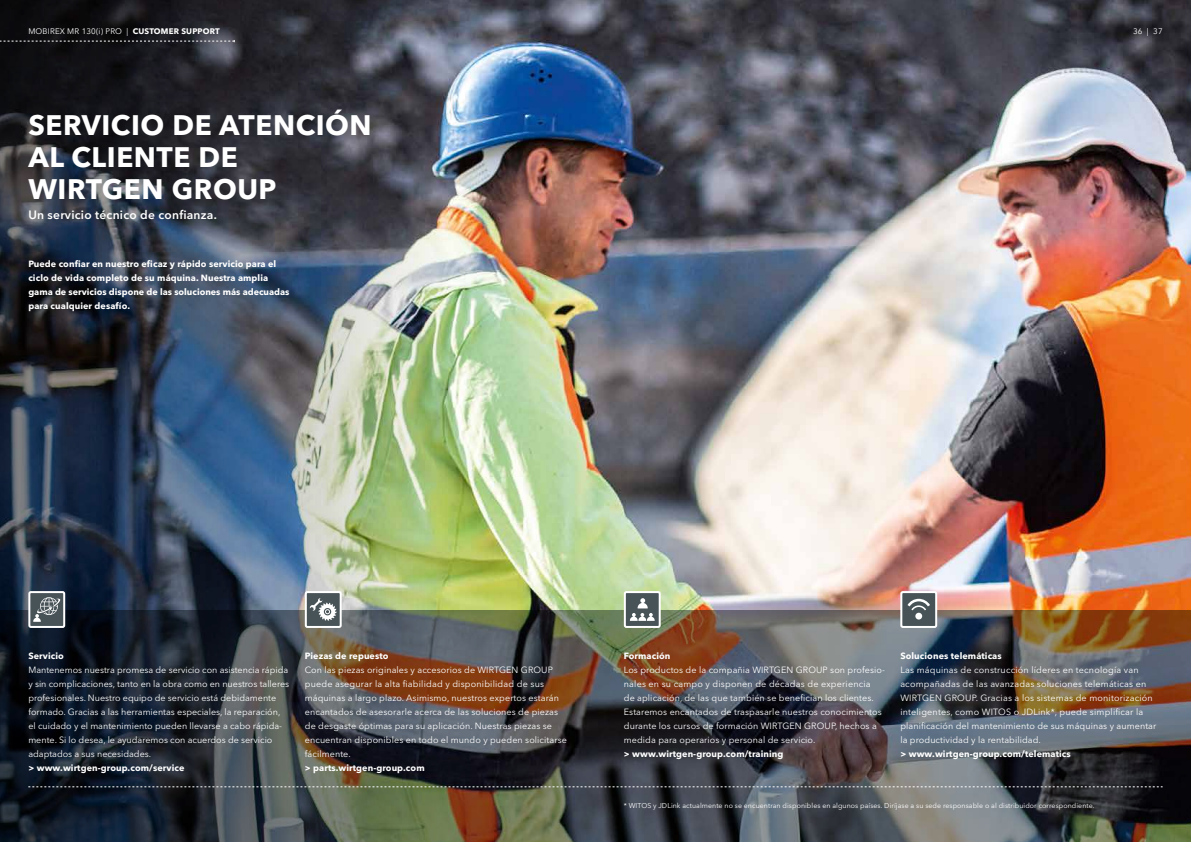
<style>
.page{position:relative;width:1191px;height:842px;background:#fff}
.page>*{position:absolute;margin:0;border:0;box-sizing:border-box;transform-origin:0 0}
.t1{font:700 28px/32px "Avenir Next LT Pro";letter-spacing:.02em;color:#fff}
.t2{font:600 12px "Avenir Next LT Pro";letter-spacing:.02em;color:#fff}
.t3{font:9px/14px "Avenir Next LT Pro";letter-spacing:.01em;color:#fff}
.t4{font:700 9px/14px "Avenir Next LT Pro";letter-spacing:.01em;color:#fff}
.t5{font:8px "Avenir Next LT Pro";letter-spacing:.02em;color:#fff}
.t6{font:7px "Avenir Next LT Pro";letter-spacing:.01em;color:#fff}
.s1{font-weight:700}
</style>
<div class="page">
<img style="left:452px;top:0;width:739px;height:609px">
<img style="left:0;top:0;width:452px;height:609px">
<img style="left:0;top:609px;width:1191px;height:233px">
<div style="left:29px;top:592px;width:35px;height:35px;background:#485358;border-radius:2px"></div>
<div style="left:28px;top:591px;width:37px;height:37px;border:2px solid #fff;border-radius:2px"></div>
<svg style="left:33px;top:597px;width:28px;height:25px"></svg>
<div style="left:625px;top:592px;width:34px;height:35px;background:#485358;border-radius:2px"></div>
<div style="left:624px;top:591px;width:36px;height:37px;border:2px solid #fff;border-radius:2px"></div>
<svg style="left:630px;top:598px;width:24px;height:23px"></svg>
<div style="left:306px;top:592px;width:35px;height:35px;background:#485358;border-radius:2px"></div>
<div style="left:305px;top:591px;width:37px;height:37px;border:2px solid #fff;border-radius:2px"></div>
<svg style="left:310px;top:598px;width:27px;height:23px"></svg>
<div style="left:901px;top:592px;width:35px;height:35px;background:#485358;border-radius:2px"></div>
<div style="left:900px;top:591px;width:37px;height:37px;border:2px solid #fff;border-radius:2px"></div>
<div style="left:915px;top:613px;width:7px;height:6px;background:#fff;border-radius:50%"></div>
<svg style="left:907px;top:599px;width:23px;height:11px"></svg>
<svg style="left:28px;top:786px;width:1134px;height:1px"></svg>
<svg style="left:0;top:40px;width:235px;height:2px"></svg>
<p class="t5" style="left:28px;top:27px;width:193px">MOBIREX MR 130(i) PRO | <span class="s1">CUSTOMER SUPPORT</span></p>
<p class="t5" style="left:1133px;top:27px;width:31px">36 | 37</p>
<h1 class="t1" style="left:28px;top:109px;width:345px">SERVICIO DE ATENCIÓN<br>AL CLIENTE DE<br>WIRTGEN GROUP</h1>
<h2 class="t2" style="left:28px;top:207px;width:190px">Un servicio técnico de confianza.</h2>
<p class="t4" style="left:28px;top:257px;width:263px">Puede confiar en nuestro eficaz y rápido servicio para el ciclo de vida completo de su máquina. Nuestra amplia gama de servicios dispone de las soluciones más adecuadas para cualquier desafío.</p>
<p class="t4" style="left:28px;top:649px;width:37px">Servicio</p>
<p class="t3" style="left:28px;top:663px;width:262px">Mantenemos nuestra promesa de servicio con asistencia rápida y sin complicaciones, tanto en la obra como en nuestros talleres profesionales. Nuestro equipo de servicio está debidamente formado. Gracias a las herramientas especiales, la reparación, el cuidado y el mantenimiento pueden llevarse a cabo rápida&shy;mente. Si lo desea, le ayudaremos con acuerdos de servicio adaptados a sus necesidades.</p>
<p class="t4" style="left:28px;top:761px;width:158px">&gt; www.wirtgen-group.com/service</p>
<p class="t4" style="left:305px;top:649px;width:85px">Piezas de repuesto</p>
<p class="t3" style="left:305px;top:663px;width:264px">Con las piezas originales y accesorios de WIRTGEN GROUP puede asegurar la alta fiabilidad y disponibilidad de sus máquinas a largo plazo. Asimismo, nuestros expertos estarán encantados de asesorarle acerca de las soluciones de piezas de desgaste óptimas para su aplicación. Nuestras piezas se encuentran disponibles en todo el mundo y pueden solicitarse fácilmente.</p>
<p class="t4" style="left:305px;top:761px;width:121px">&gt; parts.wirtgen-group.com</p>
<p class="t4" style="left:624px;top:649px;width:48px">Formación</p>
<p class="t3" style="left:624px;top:663px;width:262px">Los productos de la compañia WIRTGEN GROUP son profesio&shy;nales en su campo y disponen de décadas de experiencia<br>de aplicación, de las que también se benefician los clientes.<br>Estaremos encantados de traspasarle nuestros conocimientos durante los cursos de formación WIRTGEN GROUP, hechos a medida para operarios y personal de servicio.</p>
<p class="t4" style="left:624px;top:747px;width:161px">&gt; www.wirtgen-group.com/training</p>
<p class="t4" style="left:900px;top:649px;width:103px">Soluciones telemáticas</p>
<p class="t3" style="left:900px;top:663px;width:258px">Las máquinas de construcción líderes en tecnología van acompañadas de las avanzadas soluciones telemáticas en WIRTGEN GROUP. Gracias a los sistemas de monitorización inteligentes, como WITOS o JDLink*, puede simplificar la planificación del mantenimiento de sus máquinas y aumentar la productividad y la rentabilidad.</p>
<p class="t4" style="left:900px;top:747px;width:172px">&gt; www.wirtgen-group.com/telematics</p>
<p class="t6" style="left:624px;top:801px;width:472px">* WITOS y JDLink actualmente no se encuentran disponibles en algunos países. Diríjase a su sede responsable o al distribuidor correspondiente.</p>
</div>
